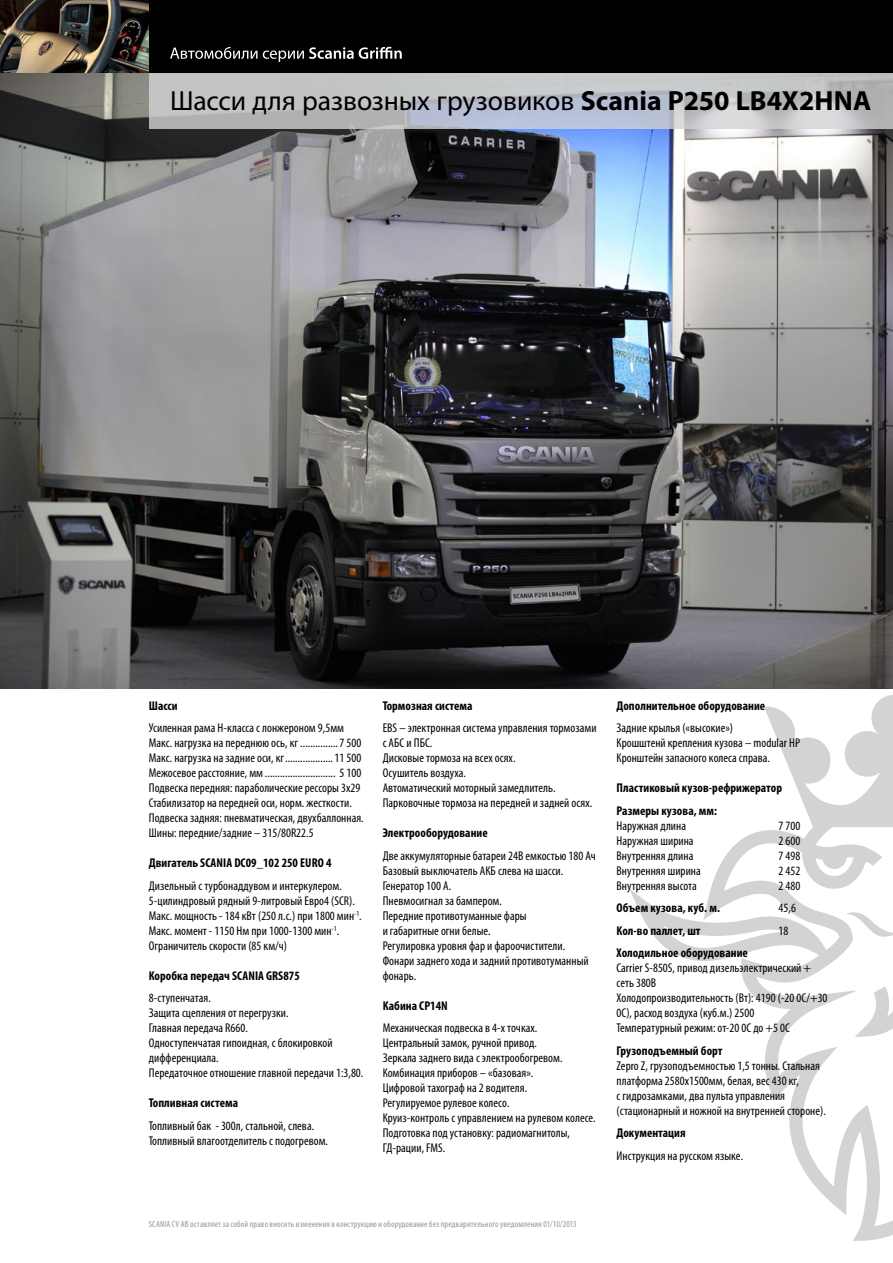
<style>
.page{position:relative;width:893px;height:1263px;background:#fff}
.page>*{position:absolute;margin:0;border:0;box-sizing:border-box;transform-origin:0 0}
.t1{font:27.75px "Myriad Pro";color:#000}
.t2{font:condensed 12.75px/15px "Myriad Pro";letter-spacing:.005em;color:#000}
.t3{font:700 condensed 12.75px/22.5px "Myriad Pro";letter-spacing:.005em;color:#000}
.t4{font:condensed 9px "Myriad Pro";letter-spacing:.025em;color:#939598}
.s1{font-weight:700}
</style>
<div class="page">
<img style="left:0;top:72px;width:893px;height:617px">
<svg style="left:629px;top:695px;width:264px;height:546px"></svg>
<svg style="left:149px;top:72px;width:744px;height:56px;background:#babdc2"></svg>
<div style="left:0;top:0;width:893px;height:72px;background:#000"></div>
<svg style="left:170px;top:47px;width:87px;height:12px"></svg>
<svg style="left:263px;top:47px;width:139px;height:15px"></svg>
<img style="left:0;top:0;width:149px;height:72px">
<h1 class="t1" style="left:170px;top:83px;width:703px">Шасси для развозных грузовиков <span class="s1">Scania P250 LB4X2HNA</span></h1>
<p class="t3" style="left:149px;top:694px;width:30px">Шасси</p>
<p class="t2" style="left:149px;top:720px;width:216px">Усиленная рама Н-класса с лонжероном 9,5мм Макс. нагрузка на переднюю ось, кг ...............7 500<br>Макс. нагрузка на задние оси, кг...................11 500<br>Межосевое расстояние, мм ............................ 5 100<br>Подвеска передняя: параболические рессоры 3x29<br>Стабилизатор на передней оси, норм. жесткости.<br>Подвеска задняя: пневматическая, двухбаллонная.<br>Шины: передние/задние – 315/80R22.5</p>
<p class="t3" style="left:149px;top:851px;width:184px">Двигатель SCANIA DС09_102 250 EURO 4</p>
<p class="t2" style="left:149px;top:878px;width:214px">Дизельный с турбонаддувом и интеркулером.<br>5-цилиндровый рядный 9-литровый Евро4 (SCR).<br>Макс. мощность - 184 кВт (250 л.с.) при 1800 мин<sup>-1</sup>.<br>Макс. момент - 1150 Hм при 1000-1300 мин<sup>-1</sup>.<br>Ограничитель скорости (85 км/ч)</p>
<p class="t3" style="left:149px;top:964px;width:152px">Коробка передач SCANIA GRS875</p>
<p class="t2" style="left:149px;top:990px;width:216px">8-ступенчатая.<br>Защита сцепления от перегрузки.<br>Главная передача R660.<br>Одноступенчатая гипоидная, с блокировкой дифференциала.<br>Передаточное отношение главной передачи 1:3,80.</p>
<p class="t3" style="left:149px;top:1091px;width:91px">Топливная система</p>
<p class="t2" style="left:149px;top:1118px;width:181px">Топливный бак - 300л, стальной, слева.<br>Топливный влагоотделитель с подогревом.</p>
<p class="t3" style="left:383px;top:694px;width:91px">Тормозная система</p>
<p class="t2" style="left:383px;top:720px;width:215px">EBS – электронная система управления тормозами с АБС и ПБС.<br>Дисковые тормоза на всех осях.<br>Осушитель воздуха.<br>Автоматический моторный замедлитель.<br>Парковочные тормоза на передней и задней осях.</p>
<p class="t3" style="left:383px;top:821px;width:107px">Электрооборудование</p>
<p class="t2" style="left:383px;top:848px;width:214px">Две аккумуляторные батареи 24В емкостью 180 Ач<br>Базовый выключатель АКБ слева на шасси.<br>Генератор 100 А.<br>Пневмосигнал за бампером.<br>Передние противотуманные фары<br>и габаритные огни белые.<br>Регулировка уровня фар и фароочистители.<br>Фонари заднего хода и задний противотуманный фонарь.</p>
<p class="t3" style="left:383px;top:994px;width:67px">Кабина CP14N</p>
<p class="t2" style="left:383px;top:1020px;width:215px">Механическая подвеска в 4-х точках.<br>Центральный замок, ручной привод.<br>Зеркала заднего вида с электрообогревом.<br>Комбинация приборов – «базовая».<br>Цифровой тахограф на 2 водителя.<br>Регулируемое рулевое колесо.<br>Круиз-контроль с управлением на рулевом колесе.<br>Подготовка под установку: радиомагнитолы, ГД-рации, FMS.</p>
<p class="t3" style="left:617px;top:694px;width:150px">Дополнительное оборудование</p>
<p class="t2" style="left:617px;top:720px;width:185px">Задние крылья («высокие»)<br>Крошштенй крепления кузова – modular HP<br>Кронштейн запасного колеса справа.</p>
<p class="t3" style="left:617px;top:776px;width:167px">Пластиковый кузов-рефрижератор<br>Размеры кузова, мм:</p>
<p class="t2" style="left:617px;top:818px;width:71px">Наружная длина</p>
<p class="t2" style="left:779px;top:818px;width:23px">7 700</p>
<p class="t2" style="left:617px;top:833px;width:78px">Наружная ширина</p>
<p class="t2" style="left:779px;top:833px;width:23px">2 600</p>
<p class="t2" style="left:617px;top:848px;width:78px">Внутренняя длина</p>
<p class="t2" style="left:779px;top:848px;width:23px">7 498</p>
<p class="t2" style="left:617px;top:863px;width:86px">Внутренняя ширина</p>
<p class="t2" style="left:779px;top:863px;width:23px">2 452</p>
<p class="t2" style="left:617px;top:878px;width:82px">Внутренняя высота</p>
<p class="t2" style="left:779px;top:878px;width:23px">2 480</p>
<p class="t3" style="left:617px;top:896px;width:105px">Объем кузова, куб. м.</p>
<p class="t2" style="left:779px;top:900px;width:19px">45,6</p>
<p class="t3" style="left:617px;top:919px;width:86px">Кол-во паллет, шт</p>
<p class="t2" style="left:779px;top:923px;width:11px">18</p>
<p class="t3" style="left:617px;top:941px;width:133px">Холодильное оборудование</p>
<p class="t2" style="left:617px;top:960px;width:212px">Carrier S-850S, привод дизельэлектрический + сеть 380В<br>Холодопроизводительность (Вт): 4190 (-20 0С/+30<br>0С), расход воздуха (куб.м.) 2500<br>Температурный режим: от-20 0С до +5 0С</p>
<p class="t3" style="left:617px;top:1039px;width:107px">Грузоподъемный борт</p>
<p class="t2" style="left:617px;top:1058px;width:211px">Zepro Z, грузоподъемностью 1,5 тонны. Стальная платформа 2580х1500мм, белая, вес 430 кг,<br>с гидрозамками, два пульта управления (стационарный и ножной на внутренней стороне).</p>
<p class="t3" style="left:617px;top:1121px;width:71px">Документация</p>
<p class="t2" style="left:617px;top:1148px;width:128px">Инструкция на русском языке.</p>
<p class="t4" style="left:149px;top:1219px;width:429px">SCANIA CV AB оставляет за собой право вносить изменения в конструкцию и оборудование без предварительного уведомления 01/10/2013</p>
</div>
